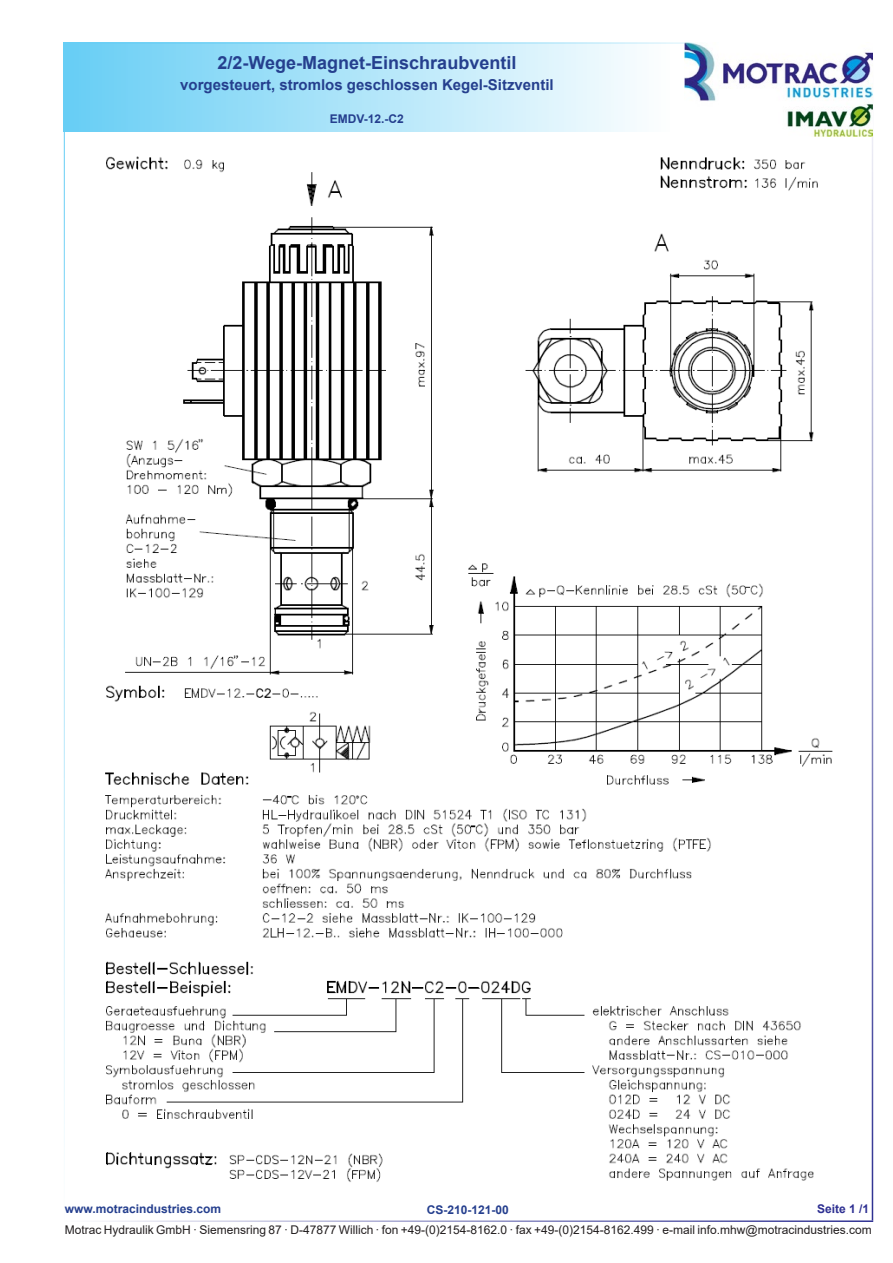
<style>
.page{position:relative;width:893px;height:1263px;background:#fff}
.page>*{position:absolute;margin:0;border:0;box-sizing:border-box;transform-origin:0 0}
.t1{font:700 18px "Arial";color:#253f8e}
.t2{font:700 15px "Arial";color:#253f8e}
.t3{font:12px "Arial";color:#231f20}
.t4{font:700 12px "Arial";color:#253f8e}
.t5{font:700 12px "Arial";color:#2e3092}
</style>
<div class="page">
<div style="left:64px;top:43px;width:606px;height:89px;background:linear-gradient(to right,#66cef5,#fdfefe)"></div>
<hr style="left:64px;top:43px;width:808px;height:1px;background:#67cef5">
<hr style="left:64px;top:1220px;width:809px;height:2px;background:#2e3092">
<hr style="left:64px;top:43px;width:1px;height:1177px;background:#67cef5">
<hr style="left:872px;top:43px;width:1px;height:1177px;background:#2e3092">
<img style="left:685px;top:43px;width:187px;height:93px">
<img style="left:105px;top:156px;width:728px;height:1026px">
<h1 class="t1" style="left:218px;top:50px;width:300px">2/2-Wege-Magnet-Einschraubventil</h1>
<p class="t2" style="left:180px;top:75px;width:375px">vorgesteuert, stromlos geschlossen Kegel-Sitzventil</p>
<p class="t4" style="left:330px;top:110px;width:76px">EMDV-12.-C2</p>
<p class="t4" style="left:65px;top:1201px;width:158px">www.motracindustries.com</p>
<p class="t5" style="left:817px;top:1201px;width:54px">Seite 1 /1</p>
<p class="t3" style="left:65px;top:1221px;width:808px">Motrac Hydraulik GmbH · Siemensring 87 · D-47877 Willich · fon +49-(0)2154-8162.0 · fax +49-(0)2154-8162.499 · e-mail info.mhw@motracindustries.com</p>
<p class="t4" style="left:427px;top:1202px;width:84px">CS-210-121-00</p>
</div>
